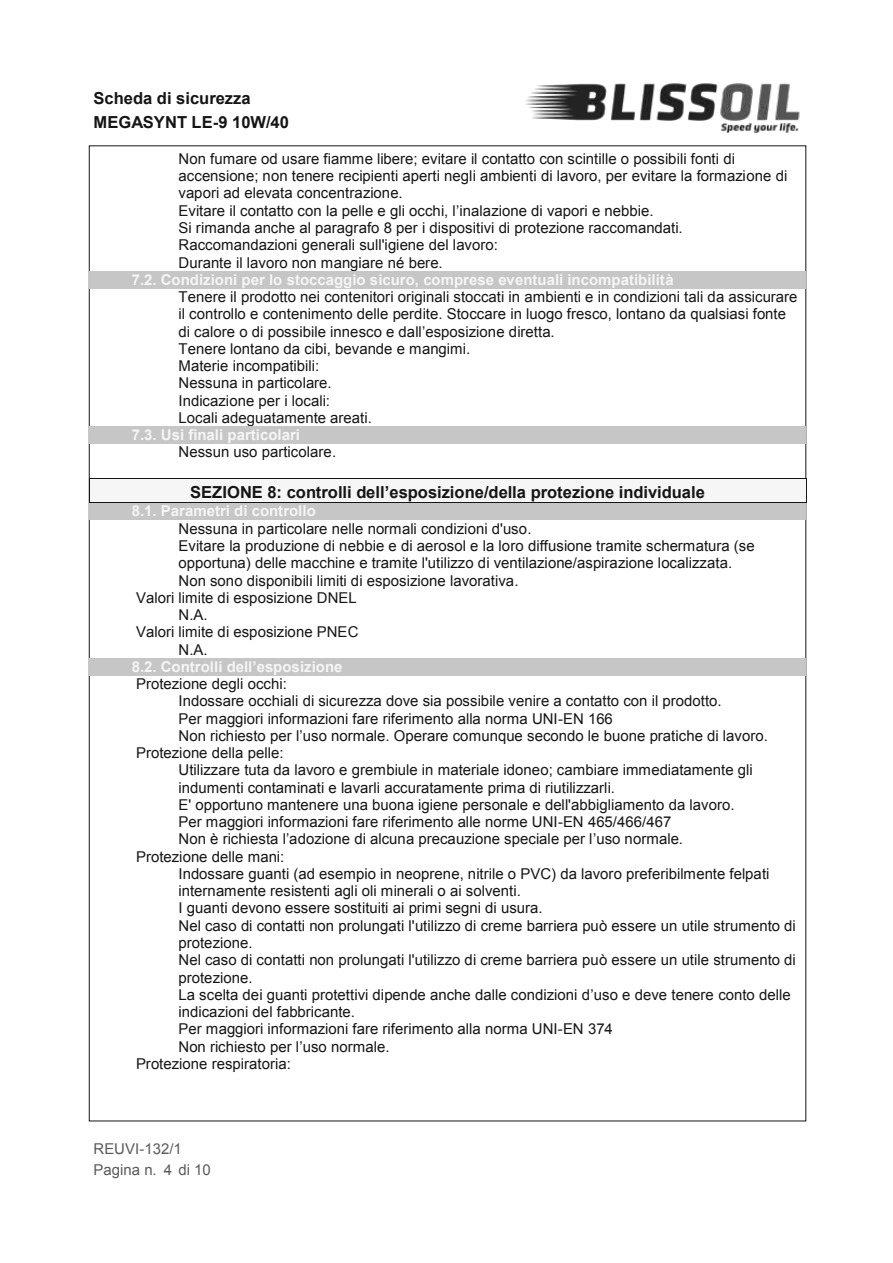
<style>
.page{position:relative;width:893px;height:1263px;background:#fff}
.page>*{position:absolute;margin:0;border:0;box-sizing:border-box;transform-origin:0 0}
.t1{font:700 16.5px/23.2px "Arial";color:#151515}
.t2{font:15px/17.2px "Arial";color:#151515}
.t3{font:700 15px "Arial";color:#f6f6f6}
.t4{font:15px/21.5px "Arial";color:#5a5a5a}
</style>
<div class="page">
<div style="left:89px;top:271px;width:717px;height:17px;background:#c6c6c6"></div>
<div style="left:89px;top:426px;width:717px;height:17px;background:#c6c6c6"></div>
<div style="left:90px;top:479px;width:715px;height:23px;background:#f6f6f6"></div>
<hr style="left:90px;top:478px;width:716px;height:1px;background:#151515">
<div style="left:89px;top:503px;width:717px;height:17px;background:#c6c6c6"></div>
<svg style="left:89px;top:478px;width:2px;height:25px"></svg>
<hr style="left:91px;top:502px;width:715px;height:1px;background:#151515">
<svg style="left:806px;top:478px;width:1px;height:25px"></svg>
<div style="left:89px;top:658px;width:717px;height:17px;background:#c6c6c6"></div>
<img style="left:451px;top:83px;width:356px;height:324px">
<p class="t1" style="left:94px;top:88px;width:197px">Scheda di sicurezza<br>MEGASYNT LE-9 10W/40</p>
<p class="t2" style="left:179px;top:151px;width:610px">Non fumare od usare fiamme libere; evitare il contatto con scintille o possibili fonti di accensione; non tenere recipienti aperti negli ambienti di lavoro, per evitare la formazione di vapori ad elevata concentrazione.<br>Evitare il contatto con la pelle e gli occhi, l’inalazione di vapori e nebbie.<br>Si rimanda anche al paragrafo 8 per i dispositivi di protezione raccomandati.<br>Raccomandazioni generali sull'igiene del lavoro:<br>Durante il lavoro non mangiare né bere.</p>
<p class="t3" style="left:132px;top:274px;width:543px">7.2. Condizioni per lo stoccaggio sicuro, comprese eventuali incompatibilità</p>
<p class="t2" style="left:179px;top:289px;width:620px">Tenere il prodotto nei contenitori originali stoccati in ambienti e in condizioni tali da assicurare il controllo e contenimento delle perdite. Stoccare in luogo fresco, lontano da qualsiasi fonte di calore o di possibile innesco e dall’esposizione diretta.<br>Tenere lontano da cibi, bevande e mangimi.<br>Materie incompatibili:<br>Nessuna in particolare.<br>Indicazione per i locali:<br>Locali adeguatamente areati.</p>
<p class="t3" style="left:132px;top:429px;width:170px">7.3. Usi finali particolari</p>
<p class="t2" style="left:179px;top:445px;width:159px">Nessun uso particolare.</p>
<p class="t1" style="left:190px;top:482px;width:516px">SEZIONE 8: controlli dell’esposizione/della protezione individuale</p>
<p class="t3" style="left:132px;top:505px;width:186px">8.1. Parametri di controllo</p>
<p class="t2" style="left:179px;top:521px;width:354px">Nessuna in particolare nelle normali condizioni d'uso.</p>
<p class="t2" style="left:179px;top:538px;width:578px">Evitare la produzione di nebbie e di aerosol e la loro diffusione tramite schermatura (se</p>
<p class="t2" style="left:179px;top:556px;width:555px">opportuna) delle macchine e tramite l'utilizzo di ventilazione/aspirazione localizzata.</p>
<p class="t2" style="left:179px;top:573px;width:342px">Non sono disponibili limiti di esposizione lavorativa.</p>
<p class="t2" style="left:136px;top:590px;width:222px">Valori limite di esposizione DNEL</p>
<p class="t2" style="left:179px;top:607px;width:30px">N.A.</p>
<p class="t2" style="left:136px;top:625px;width:224px">Valori limite di esposizione PNEC</p>
<p class="t2" style="left:179px;top:642px;width:30px">N.A.</p>
<p class="t3" style="left:132px;top:661px;width:212px">8.2. Controlli dell’esposizione</p>
<p class="t2" style="left:136px;top:676px;width:152px">Protezione degli occhi:</p>
<p class="t2" style="left:179px;top:694px;width:544px">Indossare occhiali di sicurezza dove sia possibile venire a contatto con il prodotto.</p>
<p class="t2" style="left:179px;top:711px;width:436px">Per maggiori informazioni fare riferimento alla norma UNI-EN 166</p>
<p class="t2" style="left:179px;top:728px;width:591px">Non richiesto per l’uso normale. Operare comunque secondo le buone pratiche di lavoro.</p>
<p class="t2" style="left:136px;top:745px;width:149px">Protezione della pelle:</p>
<p class="t2" style="left:179px;top:763px;width:576px">Utilizzare tuta da lavoro e grembiule in materiale idoneo; cambiare immediatamente gli</p>
<p class="t2" style="left:179px;top:780px;width:438px">indumenti contaminati e lavarli accuratamente prima di riutilizzarli.</p>
<p class="t2" style="left:179px;top:797px;width:557px">E' opportuno mantenere una buona igiene personale e dell'abbigliamento da lavoro.</p>
<p class="t2" style="left:179px;top:814px;width:494px">Per maggiori informazioni fare riferimento alle norme UNI-EN 465/466/467</p>
<p class="t2" style="left:179px;top:832px;width:506px">Non è richiesta l’adozione di alcuna precauzione speciale per l’uso normale.</p>
<p class="t2" style="left:136px;top:849px;width:150px">Protezione delle mani:</p>
<p class="t2" style="left:179px;top:866px;width:592px">Indossare guanti (ad esempio in neoprene, nitrile o PVC) da lavoro preferibilmente felpati</p>
<p class="t2" style="left:179px;top:884px;width:344px">internamente resistenti agli oli minerali o ai solventi.</p>
<p class="t2" style="left:179px;top:901px;width:366px">I guanti devono essere sostituiti ai primi segni di usura.</p>
<p class="t2" style="left:179px;top:918px;width:619px">Nel caso di contatti non prolungati l'utilizzo di creme barriera può essere un utile strumento di</p>
<p class="t2" style="left:179px;top:935px;width:75px">protezione.</p>
<p class="t2" style="left:179px;top:953px;width:619px">Nel caso di contatti non prolungati l'utilizzo di creme barriera può essere un utile strumento di</p>
<p class="t2" style="left:179px;top:970px;width:75px">protezione.</p>
<p class="t2" style="left:179px;top:987px;width:613px">La scelta dei guanti protettivi dipende anche dalle condizioni d’uso e deve tenere conto delle</p>
<p class="t2" style="left:179px;top:1004px;width:178px">indicazioni del fabbricante.</p>
<p class="t2" style="left:179px;top:1021px;width:436px">Per maggiori informazioni fare riferimento alla norma UNI-EN 374</p>
<p class="t2" style="left:179px;top:1039px;width:212px">Non richiesto per l’uso normale.</p>
<p class="t2" style="left:136px;top:1056px;width:156px">Protezione respiratoria:</p>
<p class="t4" style="left:94px;top:1139px;width:119px">REUVI-132/1<br>Pagina n. 4 di 10</p>
</div>
